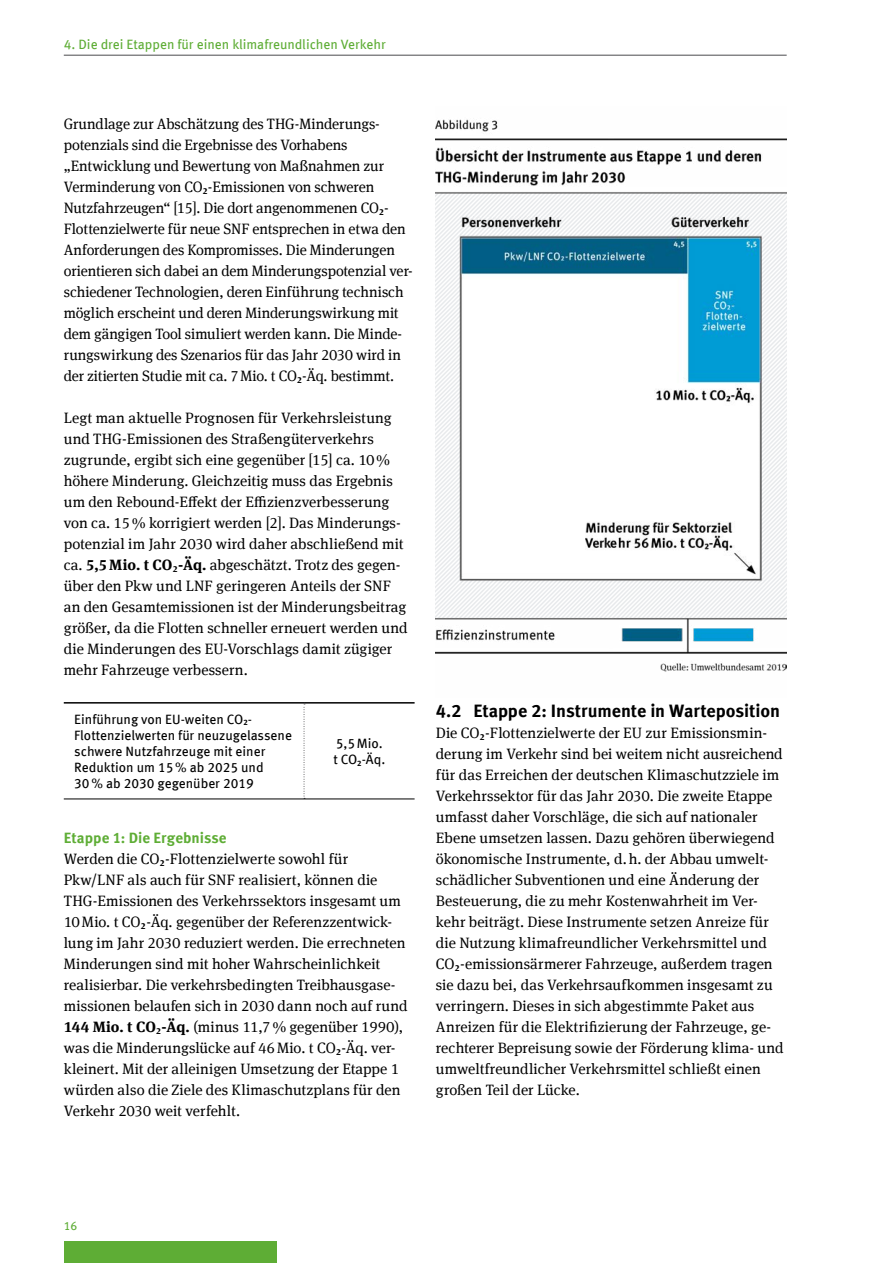
<style>
.page{position:relative;width:893px;height:1263px;background:#fff}
.page>*{position:absolute;margin:0;border:0;box-sizing:border-box;transform-origin:0 0}
.Innenseiten_H2_Subline{font:700 18px "Meta Offc";letter-spacing:-.005em;color:#000}
.Innenseiten_P_Copytext{font:15px/21px "Meta Serif Offc";letter-spacing:.005em;color:#000}
.Innenseiten_H3_Subline{font:700 15px "Meta Offc";letter-spacing:.005em;color:#5ead35}
.Tabelle_Copy{font:13.5px/16.2px "Meta Offc";color:#000}
.t1{font:13.5px "Meta Offc";color:#5ead35}
.Tabelle_Copy_-_zentriert{font:13.5px/16.2px "Meta Offc";color:#000}
.t2{font:12px "Meta Offc";color:#5ead35}
.s1{font-weight:700}
</style>
<div class="page">
<div style="left:64px;top:1242px;width:212px;height:21px;background:#5ead35"></div>
<hr style="left:64px;top:55px;width:723px;height:1px;background:#4b4b4d">
<hr style="left:64px;top:702px;width:240px;height:2px;background:#000">
<hr style="left:304px;top:702px;width:111px;height:2px;background:#000">
<svg style="left:304px;top:704px;width:1px;height:95px"></svg>
<hr style="left:64px;top:799px;width:240px;height:1px;background:#000">
<hr style="left:304px;top:799px;width:111px;height:1px;background:#000">
<img style="left:436px;top:119px;width:351px;height:553px">
<p class="t1" style="left:64px;top:36px;width:324px">4. Die drei Etappen für einen klimafreundlichen Verkehr</p>
<p class="Innenseiten_P_Copytext" style="left:64px;top:114px;width:351px">Grundlage zur Abschätzung des THG-Minderungs&shy;potenzials sind die Ergebnisse des Vorhabens „Entwicklung und Bewertung von Maßnahmen zur Verminderung von CO<sub>2</sub>-Emissionen von schweren Nutzfahrzeugen“ [15]. Die dort angenommenen CO<sub>2</sub>- Flottenzielwerte für neue SNF entsprechen in etwa den Anforderungen des Kompromisses. Die Minderungen orientieren sich dabei an dem Minderungspotenzial ver&shy;schiedener Technologien, deren Einführung technisch möglich erscheint und deren Minderungswirkung mit dem gängigen Tool simuliert werden kann. Die Minde&shy;rungswirkung des Szenarios für das Jahr 2030 wird in der zitierten Studie mit ca. 7Mio. t CO<sub>2</sub>-Äq. bestimmt.</p>
<p class="Innenseiten_P_Copytext" style="left:64px;top:408px;width:345px">Legt man aktuelle Prognosen für Verkehrsleistung und THG-Emissionen des Straßengüterverkehrs zugrunde, ergibt sich eine gegenüber [15] ca. 10% höhere Minderung. Gleichzeitig muss das Ergebnis um den Rebound-Effekt der Effizienzverbesserung von ca. 15% korrigiert werden [2]. Das Minderungs&shy;potenzial im Jahr 2030 wird daher abschließend mit ca. <span class="s1">5,5Mio. t CO</span><sub>2</sub><span class="s1">-Äq.</span> abgeschätzt. Trotz des gegen&shy;über den Pkw und LNF geringeren Anteils der SNF an den Gesamtemissionen ist der Minderungsbeitrag größer, da die Flotten schneller erneuert werden und die Minderungen des EU-Vorschlags damit zügiger mehr Fahrzeuge verbessern.</p>
<p class="Tabelle_Copy" style="left:74px;top:711px;width:219px">Einführung von EU-weiten CO<sub>2</sub>-<br>Flottenzielwerten für neuzugelassene schwere Nutzfahrzeuge mit einer<br>Reduktion um 15% ab 2025 und<br>30% ab 2030 gegenüber 2019</p>
<p class="Tabelle_Copy_-_zentriert" style="left:333px;top:735px;width:53px">5,5Mio. t CO<sub>2</sub>-Äq.</p>
<h3 class="Innenseiten_H3_Subline" style="left:64px;top:829px;width:164px">Etappe 1: Die Ergebnisse</h3>
<p class="Innenseiten_P_Copytext" style="left:64px;top:849px;width:345px">Werden die CO<sub>2</sub>-Flottenzielwerte sowohl für Pkw/LNF als auch für SNF realisiert, können die THG-Emissionen des Verkehrssektors insgesamt um 10Mio. t CO<sub>2</sub>-Äq. gegenüber der Referenzzentwick&shy;lung im Jahr 2030 reduziert werden. Die errechneten Minderungen sind mit hoher Wahrscheinlichkeit realisierbar. Die verkehrsbedingten Treibhausgase&shy;missionen belaufen sich in 2030 dann noch auf rund <span class="s1">144 Mio. t CO</span><sub>2</sub><span class="s1">-Äq.</span> (minus 11,7% gegenüber 1990), was die Minderungslücke auf 46Mio. t CO<sub>2</sub>-Äq. ver&shy;kleinert. Mit der alleinigen Umsetzung der Etappe 1 würden also die Ziele des Klimaschutzplans für den Verkehr 2030 weit verfehlt.</p>
<h2 class="Innenseiten_H2_Subline" style="left:436px;top:700px;width:346px">4.2 Etappe 2: Instrumente in Warteposition</h2>
<p class="Innenseiten_P_Copytext" style="left:436px;top:723px;width:349px">Die CO<sub>2</sub>-Flottenzielwerte der EU zur Emissionsmin&shy;derung im Verkehr sind bei weitem nicht ausreichend für das Erreichen der deutschen Klimaschutzziele im Verkehrssektor für das Jahr 2030. Die zweite Etappe umfasst daher Vorschläge, die sich auf nationaler Ebene umsetzen lassen. Dazu gehören überwiegend ökonomische Instrumente, d.h. der Abbau umwelt&shy;schädlicher Subventionen und eine Änderung der Besteuerung, die zu mehr Kostenwahrheit im Ver&shy;kehr beiträgt. Diese Instrumente setzen Anreize für die Nutzung klimafreundlicher Verkehrsmittel und CO<sub>2</sub>-emissionsärmerer Fahrzeuge, außerdem tragen sie dazu bei, das Verkehrsaufkommen insgesamt zu verringern. Dieses in sich abgestimmte Paket aus Anreizen für die Elektrifizierung der Fahrzeuge, ge&shy;rechterer Bepreisung sowie der Förderung klima- und umweltfreundlicher Verkehrsmittel schließt einen großen Teil der Lücke.</p>
<p class="t2" style="left:64px;top:1218px;width:15px">16</p>
</div>
